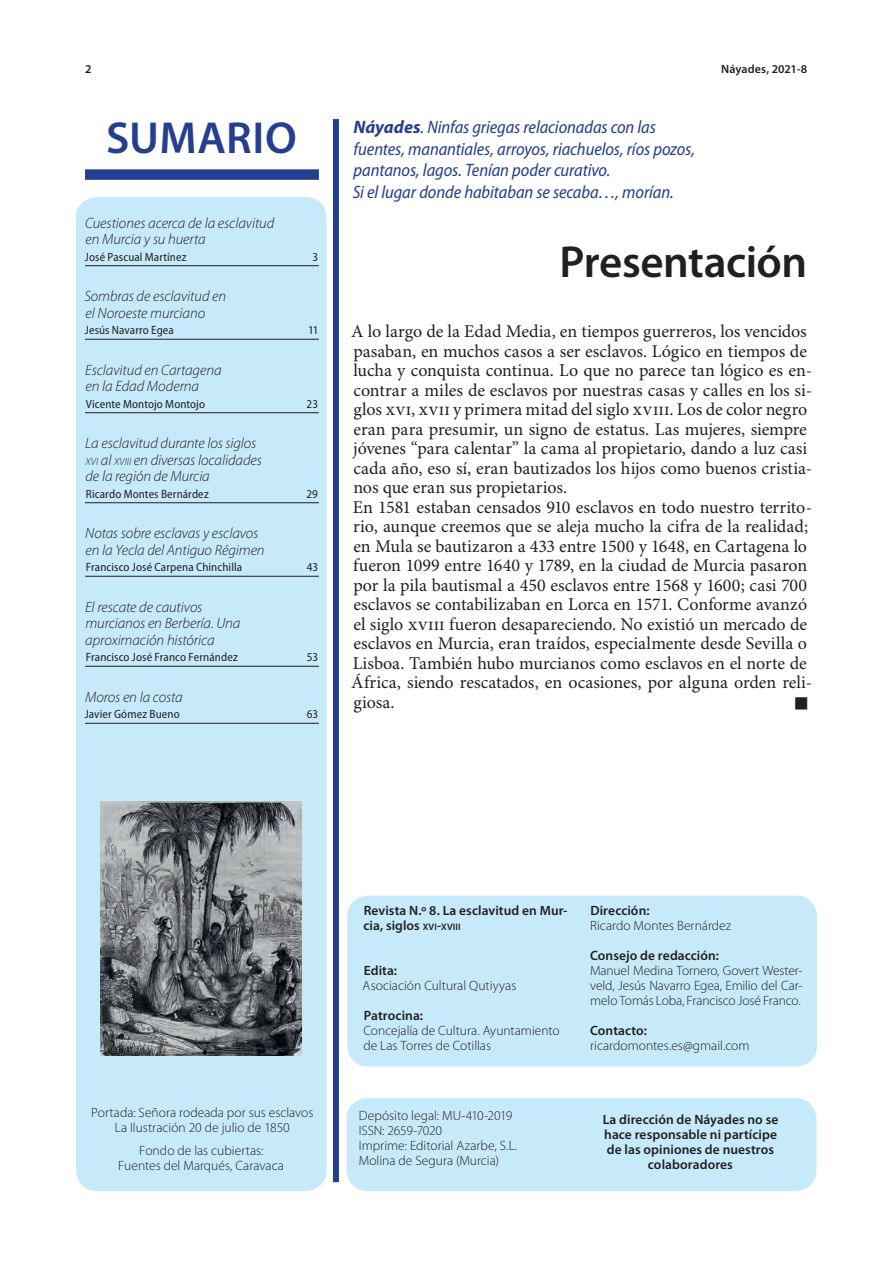
<style>
.page{position:relative;width:893px;height:1263px;background:#fff}
.page>*{position:absolute;margin:0;border:0;box-sizing:border-box;transform-origin:0 0}
.T0{font:600 45px "Myriad Pro";letter-spacing:-.01em;color:#231f20}
.Index_TIT{font:600 45px "Myriad Pro";letter-spacing:.01em;color:#253f8e}
.CPrimo_1COL{font:700 42px "Minion Pro";color:#231f20}
.CPrimo_1COL-2{font:18px/19.5px "Minion Pro";letter-spacing:-.005em;color:#231f20}
.Créditos_1{font:italic semi-condensed 18px "Myriad Pro";letter-spacing:-.005em;color:#253f8e}
.Index_1{font:italic 300 15px/16.5px "Myriad Pro";letter-spacing:-.005em;color:#231f20}
.Créditos_2{font:300 13.5px/15px "Myriad Pro";color:#231f20}
.Créditos_1-2{font:600 13.5px/15px "Myriad Pro";letter-spacing:.005em;color:#231f20}
.Créditos_1-3{font:300 13.5px "Myriad Pro";color:#231f20}
.Index_2{font:semi-condensed 12px "Myriad Pro";letter-spacing:.01em;color:#231f20}
.Cabecera{font:600 12px "Myriad Pro";letter-spacing:.01em;color:#231f20}
.s1{font-size:10.5px}
.s2{font-weight:700;font-stretch:normal}
.s3{font-size:9.45px}
</style>
<div class="page">
<div style="left:76px;top:197px;width:251px;height:994px;background:#c6eafa;border-radius:21px"></div>
<div style="left:333px;top:119px;width:6px;height:1063px;background:#253f8e"></div>
<div style="left:347px;top:896px;width:470px;height:170px;background:#c6eafa;border-radius:21px"></div>
<div style="left:347px;top:1098px;width:469px;height:93px;background:#c6eafa;border-radius:21px"></div>
<div style="left:85px;top:169px;width:234px;height:11px;background:#253f8e"></div>
<hr style="left:85px;top:265px;width:234px;height:1px;background:#231f20">
<hr style="left:85px;top:339px;width:234px;height:1px;background:#231f20">
<hr style="left:85px;top:412px;width:234px;height:1px;background:#231f20">
<hr style="left:85px;top:502px;width:234px;height:1px;background:#231f20">
<hr style="left:85px;top:576px;width:234px;height:1px;background:#231f20">
<hr style="left:85px;top:666px;width:234px;height:1px;background:#231f20">
<hr style="left:85px;top:723px;width:234px;height:1px;background:#231f20">
<img style="left:101px;top:802px;width:201px;height:253px">
<p class="Cabecera" style="left:85px;top:63px;width:8px">2</p>
<p class="Cabecera" style="left:721px;top:63px;width:88px">Náyades, 2021-8</p>
<p class="Index_TIT" style="left:106px;top:113px;width:192px">SUMARIO</p>
<p class="Index_1" style="left:85px;top:215px;width:191px">Cuestiones acerca de la esclavitud en Murcia y su huerta</p>
<p class="Index_2" style="left:85px;top:249px;width:103px">José Pascual Martínez</p>
<p class="Index_2" style="left:312px;top:249px;width:7px">3</p>
<p class="Index_1" style="left:84px;top:288px;width:143px">Sombras de esclavitud en el Noroeste murciano</p>
<p class="Index_2" style="left:85px;top:323px;width:90px">Jesús Navarro Egea</p>
<p class="Index_2" style="left:308px;top:323px;width:12px">11</p>
<p class="Index_1" style="left:85px;top:362px;width:138px">Esclavitud en Cartagena en la Edad Moderna</p>
<p class="Index_2" style="left:86px;top:396px;width:121px">Vicente Montojo Montojo</p>
<p class="Index_2" style="left:307px;top:396px;width:13px">23</p>
<p class="Index_1" style="left:85px;top:435px;width:178px">La esclavitud durante los siglos<br><span class="s1">XVI</span> al <span class="s1">XVIII</span> en diversas localidades de la región de Murcia</p>
<p class="Index_2" style="left:86px;top:486px;width:124px">Ricardo Montes Bernárdez</p>
<p class="Index_2" style="left:306px;top:486px;width:13px">29</p>
<p class="Index_1" style="left:85px;top:525px;width:181px">Notas sobre esclavas y esclavos en la Yecla del Antiguo Régimen</p>
<p class="Index_2" style="left:86px;top:560px;width:158px">Francisco José Carpena Chinchilla</p>
<p class="Index_2" style="left:307px;top:560px;width:13px">43</p>
<p class="Index_1" style="left:85px;top:599px;width:157px">El rescate de cautivos murcianos en Berbería. Una aproximación histórica</p>
<p class="Index_2" style="left:86px;top:650px;width:153px">Francisco José Franco Fernández</p>
<p class="Index_2" style="left:307px;top:650px;width:13px">53</p>
<p class="Index_1" style="left:85px;top:689px;width:99px">Moros en la costa</p>
<p class="Index_2" style="left:85px;top:707px;width:96px">Javier Gómez Bueno</p>
<p class="Index_2" style="left:307px;top:707px;width:13px">63</p>
<p class="Créditos_1" style="left:353px;top:116px;width:304px"><span class="s2">Náyades</span>. Ninfas griegas relacionadas con las</p>
<p class="Créditos_1" style="left:353px;top:138px;width:343px">fuentes, manantiales, arroyos, riachuelos, ríos pozos,</p>
<p class="Créditos_1" style="left:354px;top:159px;width:258px">pantanos, lagos. Tenían poder curativo.</p>
<p class="Créditos_1" style="left:353px;top:181px;width:323px">Si el lugar donde habitaban se secaba…, morían.</p>
<p class="T0" style="left:559px;top:237px;width:249px">Presentación</p>
<p class="CPrimo_1COL-2" style="left:351px;top:323px;width:462px">A lo largo de la Edad Media, en tiempos guerreros, los vencidos pasaban, en muchos casos a ser esclavos. Lógico en tiempos de lucha y conquista continua. Lo que no parece tan lógico es en&shy;contrar a miles de esclavos por nuestras casas y calles en los si&shy;glos XVI, XVII y primera mitad del siglo XVIII. Los de color negro eran para presumir, un signo de estatus. Las mujeres, siempre jóvenes “para calentar” la cama al propietario, dando a luz casi cada año, eso sí, eran bautizados los hijos como buenos cristia&shy;nos que eran sus propietarios.</p>
<p class="CPrimo_1COL-2" style="left:351px;top:498px;width:462px">En 1581 estaban censados 910 esclavos en todo nuestro territo&shy;rio, aunque creemos que se aleja mucho la cifra de la realidad; en Mula se bautizaron a 433 entre 1500 y 1648, en Cartagena lo fueron 1099 entre 1640 y 1789, en la ciudad de Murcia pasaron por la pila bautismal a 450 esclavos entre 1568 y 1600; casi 700 esclavos se contabilizaban en Lorca en 1571. Conforme avanzó el siglo XVIII fueron desapareciendo. No existió un mercado de esclavos en Murcia, eran traídos, especialmente desde Sevilla o Lisboa. También hubo murcianos como esclavos en el norte de África, siendo rescatados, en ocasiones, por alguna orden reli&shy;giosa.</p>
<p class="CPrimo_1COL" style="left:793px;top:671px;width:19px">■</p>
<p class="Créditos_2" style="left:91px;top:1105px;width:224px">Portada: Señora rodeada por sus esclavos</p>
<p class="Créditos_2" style="left:115px;top:1120px;width:176px">La Ilustración 20 de julio de 1850</p>
<p class="Créditos_2" style="left:139px;top:1143px;width:126px">Fondo de las cubiertas:</p>
<p class="Créditos_2" style="left:118px;top:1158px;width:167px">Fuentes del Marqués, Caravaca</p>
<p class="Créditos_1-2" style="left:363px;top:903px;width:206px">Revista N.º 8. La esclavitud en Mur&shy;cia, siglos <span class="s3">XVI</span>-<span class="s3">XVIII</span></p>
<p class="Créditos_1-2" style="left:364px;top:963px;width:35px">Edita:</p>
<p class="Créditos_1-3" style="left:363px;top:978px;width:155px">Asociación Cultural Qutiyyas</p>
<p class="Créditos_1-2" style="left:364px;top:1008px;width:61px">Patrocina:</p>
<p class="Créditos_2" style="left:363px;top:1024px;width:198px">Concejalía de Cultura. Ayuntamiento de Las Torres de Cotillas</p>
<p class="Créditos_2" style="left:359px;top:1108px;width:155px">Depósito legal: MU-410-2019</p>
<p class="Créditos_2" style="left:359px;top:1123px;width:85px">ISSN: 2659-7020</p>
<p class="Créditos_2" style="left:359px;top:1138px;width:160px">Imprime: Editorial Azarbe, S.L.</p>
<p class="Créditos_2" style="left:359px;top:1153px;width:142px">Molina de Segura (Murcia)</p>
<p class="Créditos_1-2" style="left:590px;top:903px;width:61px">Dirección:</p>
<p class="Créditos_2" style="left:590px;top:919px;width:143px">Ricardo Montes Bernárdez</p>
<p class="Créditos_1-2" style="left:590px;top:948px;width:130px">Consejo de redacción:</p>
<p class="Créditos_2" style="left:590px;top:964px;width:214px;text-align:justify">Manuel Medina Tornero, Govert Wester&shy;veld, Jesús Navarro Egea, Emilio del Car&shy;melo Tomás Loba, Francisco José Franco.</p>
<p class="Créditos_1-2" style="left:590px;top:1023px;width:58px">Contacto:</p>
<p class="Créditos_2" style="left:590px;top:1039px;width:161px">ricardomontes.es@gmail.com</p>
<p class="Créditos_1-2" style="left:603px;top:1112px;width:177px;text-align:center">La dirección de Náyades no se hace responsable ni partícipe de las opiniones de nuestros colaboradores</p>
</div>
